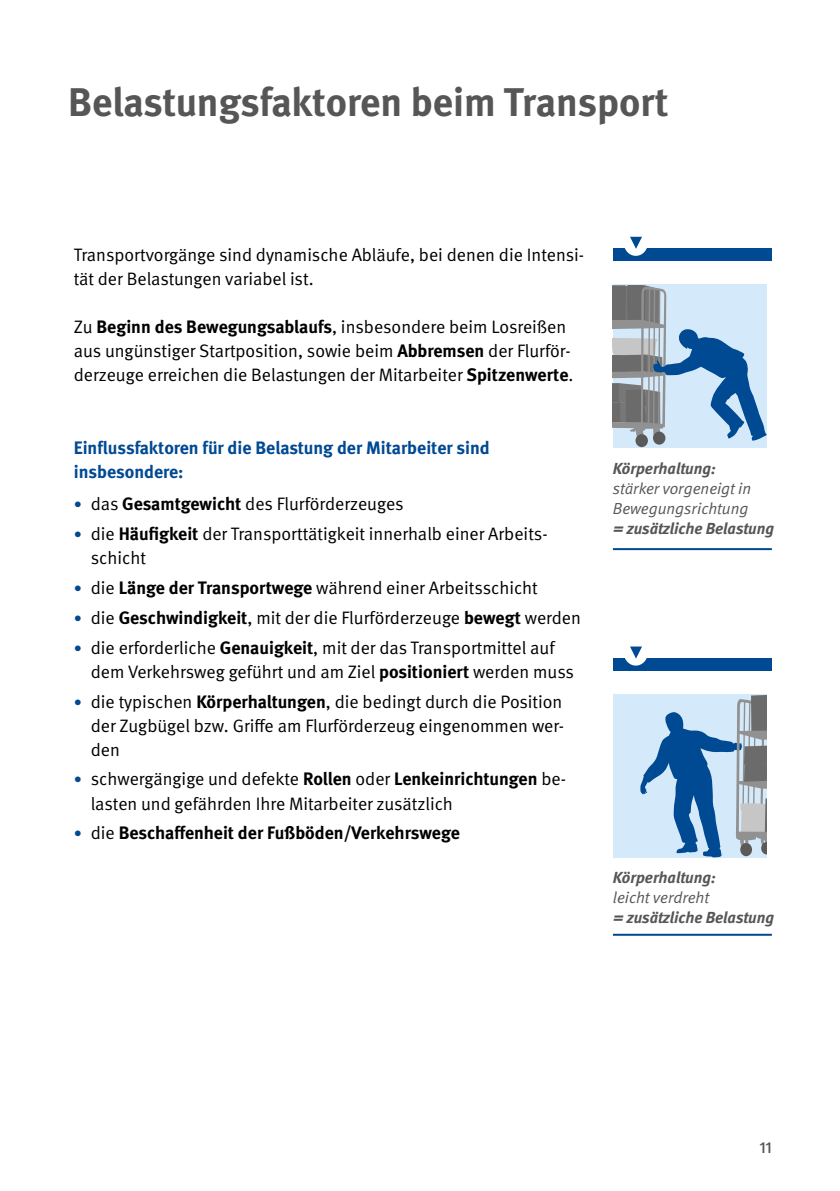
<style>
.page{position:relative;width:840px;height:1191px;background:#fff}
.page>*{position:absolute;margin:0;border:0;box-sizing:border-box;transform-origin:0 0}
.t1{font:700 40px "DGUV Meta";color:#565656}
.t2{font:18px/24.2px "DGUV Meta";color:#000}
.t3{font:700 18px/24.2px "DGUV Meta";color:#004993}
.t4{font:700 18px "DGUV Meta";color:#000}
.t5{font:italic 700 16px "DGUV Meta";letter-spacing:-.005em;color:#565656}
.t6{font:italic 16px/20px "DGUV Meta";color:#565656}
.t7{font:500 16px "DGUV Meta";color:#565656}
.s1{font-weight:700}
.s2{font-size:16px;color:#004993}
.s3{font-weight:400;font-size:16px;color:#004993}
.s4{font-weight:400}
</style>
<div class="page">
<div style="left:612px;top:284px;width:154px;height:164px;background:#d4eafa"></div>
<div style="left:635px;top:434px;width:12px;height:13px;background:#5a5a59;border-radius:50%"></div>
<svg style="left:652px;top:431px;width:13px;height:14px"></svg>
<svg style="left:612px;top:285px;width:154px;height:156px"></svg>
<div style="left:612px;top:249px;width:159px;height:12px;background:#004993"></div>
<svg style="left:623px;top:237px;width:24px;height:19px"></svg>
<hr style="left:612px;top:548px;width:159px;height:2px;background:#004993">
<div style="left:612px;top:694px;width:154px;height:163px;background:#d4eafa"></div>
<svg style="left:640px;top:695px;width:126px;height:162px"></svg>
<div style="left:612px;top:658px;width:159px;height:12px;background:#004993"></div>
<svg style="left:625px;top:646px;width:22px;height:19px"></svg>
<hr style="left:612px;top:933px;width:159px;height:2px;background:#004993">
<h1 class="t1" style="left:68px;top:79px;width:601px">Belastungsfaktoren beim Transport</h1>
<p class="t2" style="left:74px;top:243px;width:511px">Transportvorgänge sind dynamische Abläufe, bei denen die Intensi&shy;tät der Belastungen variabel ist.</p>
<p class="t2" style="left:74px;top:315px;width:501px">Zu <span class="s1">Beginn des Bewegungsablaufs</span>, insbesondere beim Losreißen aus ungünstiger Startposition, sowie beim <span class="s1">Abbremsen</span> der Flurför&shy;derzeuge erreichen die Belastungen der Mitarbeiter <span class="s1">Spitzenwerte</span>.</p>
<p class="t3" style="left:74px;top:436px;width:417px">Einflussfaktoren für die Belastung der Mitarbeiter sind insbesondere:</p>
<p class="t2" style="left:74px;top:492px;width:331px"><span class="s2">•</span> das <span class="s1">Gesamtgewicht</span> des Flurförderzeuges</p>
<p class="t2" style="left:91px;top:522px;width:458px;text-indent:-17px"><span class="s2">•</span> die <span class="s1">Häufigkeit</span> der Transporttätigkeit innerhalb einer Arbeits&shy;schicht</p>
<p class="t2" style="left:74px;top:576px;width:465px"><span class="s2">•</span> die <span class="s1">Länge der Transportwege</span> während einer Arbeitsschicht</p>
<p class="t2" style="left:74px;top:606px;width:508px"><span class="s2">•</span> die <span class="s1">Geschwindigkeit</span>, mit der die Flurförderzeuge <span class="s1">bewegt</span> werden</p>
<p class="t2" style="left:91px;top:635px;width:484px;text-indent:-17px"><span class="s2">•</span> die erforderliche <span class="s1">Genauigkeit</span>, mit der das Transportmittel auf dem Verkehrsweg geführt und am Ziel <span class="s1">positioniert</span> werden muss</p>
<p class="t2" style="left:91px;top:689px;width:474px;text-align:justify;text-indent:-17px"><span class="s2">•</span> die typischen <span class="s1">Körperhaltungen</span>, die bedingt durch die Position der Zugbügel bzw. Griffe am Flurförderzeug eingenommen wer&shy;den</p>
<p class="t2" style="left:91px;top:767px;width:476px;text-indent:-17px"><span class="s2">•</span> schwergängige und defekte <span class="s1">Rollen</span> oder <span class="s1">Lenkeinrichtungen</span> be&shy;lasten und gefährden Ihre Mitarbeiter zusätzlich</p>
<p class="t4" style="left:74px;top:822px;width:387px"><span class="s3">•</span> <span class="s4">die</span> Beschaffenheit der Fußböden/Verkehrswege</p>
<p class="t5" style="left:612px;top:458px;width:104px">Körperhaltung:</p>
<p class="t6" style="left:612px;top:478px;width:140px">stärker vorgeneigt in<br>Bewegungsrichtung</p>
<p class="t5" style="left:612px;top:518px;width:162px">= zusätzliche Belastung</p>
<p class="t5" style="left:612px;top:868px;width:104px">Körperhaltung:</p>
<p class="t6" style="left:612px;top:888px;width:98px">leicht verdreht</p>
<p class="t5" style="left:612px;top:908px;width:162px">= zusätzliche Belastung</p>
<p class="t7" style="left:759px;top:1137px;width:14px">11</p>
</div>
